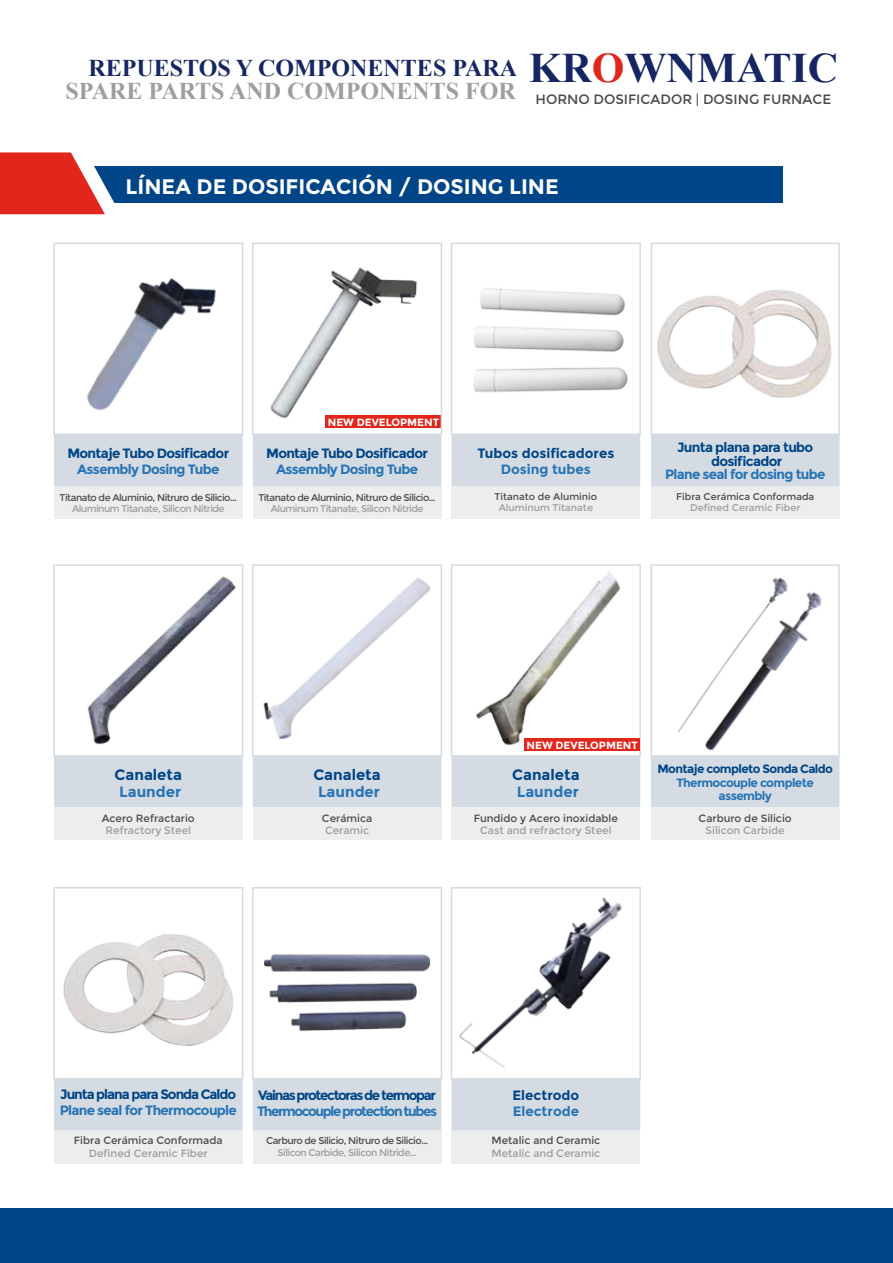
<style>
.page{position:relative;width:893px;height:1263px;background:#fff}
.page>*{position:absolute;margin:0;border:0;box-sizing:border-box;transform-origin:0 0}
.t1{font:700 24px/22.5px "Times New Roman";color:#9c9e9f}
.t2{font:700 21px "Montserrat";color:#fff}
.t3{font:700 15px "Montserrat";color:#004587}
.t4{font:700 15px "Montserrat";color:#2673b5}
.t5{font:700 13.5px "Montserrat";letter-spacing:-.05em;color:#2673b5}
.t6{font:700 13.5px/13.5px "Montserrat";letter-spacing:-.05em;color:#004587;text-align:center}
.t7{font:13.5px "Montserrat";color:#4b4b4d}
.t8{font:700 13.5px "Montserrat";letter-spacing:-.1em;color:#004587}
.t9{font:700 13.5px "Montserrat";letter-spacing:-.1em;color:#2673b5}
.t10{font:700 13.5px "Montserrat";color:#004587}
.t11{font:700 13.5px "Montserrat";letter-spacing:-.075em;color:#004587}
.t12{font:700 13.5px "Montserrat";color:#2673b5}
.t13{font:700 12px/13.5px "Montserrat";letter-spacing:-.05em;color:#2673b5;text-align:center}
.t14{font:700 12px "Montserrat";letter-spacing:-.05em;color:#004587}
.t15{font:10.5px "Montserrat";color:#4b4b4d}
.t16{font:10.5px "Montserrat";color:#9c9e9f}
.t17{font:700 10.5px "Montserrat";color:#fff}
.t18{font:9.75px "Montserrat";letter-spacing:-.05em;color:#4b4b4d}
.t19{font:9.75px "Montserrat";letter-spacing:-.05em;color:#9c9e9f}
.t20{font:9.75px "Montserrat";color:#4b4b4d}
.t21{font:9.75px "Montserrat";color:#9c9e9f}
.s1{color:#152662}
</style>
<div class="page">
<div style="left:0;top:1209px;width:893px;height:54px;background:#004587"></div>
<div style="left:80px;top:166px;width:702px;height:36px;background:#004587"></div>
<svg style="left:0;top:152px;width:121px;height:62px"></svg>
<div style="left:54px;top:435px;width:189px;height:51px;background:#d4dbe2"></div>
<div style="left:54px;top:487px;width:189px;height:32px;background:#eceded"></div>
<img style="left:87px;top:277px;width:129px;height:134px">
<div style="left:53px;top:243px;width:190px;height:192px;border:2px solid #d4dbe2"></div>
<div style="left:54px;top:756px;width:189px;height:51px;background:#d4dbe2"></div>
<div style="left:54px;top:807px;width:189px;height:33px;background:#eceded"></div>
<img style="left:87px;top:576px;width:149px;height:169px">
<div style="left:53px;top:564px;width:190px;height:193px;border:2px solid #d4dbe2"></div>
<div style="left:253px;top:1079px;width:188px;height:51px;background:#d4dbe2"></div>
<div style="left:253px;top:1131px;width:188px;height:32px;background:#eceded"></div>
<img style="left:264px;top:954px;width:167px;height:77px">
<div style="left:252px;top:887px;width:190px;height:192px;border:2px solid #d4dbe2"></div>
<div style="left:54px;top:1079px;width:189px;height:51px;background:#d4dbe2"></div>
<div style="left:54px;top:1131px;width:189px;height:32px;background:#eceded"></div>
<img style="left:63px;top:934px;width:170px;height:112px">
<div style="left:53px;top:887px;width:190px;height:192px;border:2px solid #d4dbe2"></div>
<div style="left:253px;top:435px;width:188px;height:51px;background:#d4dbe2"></div>
<div style="left:253px;top:487px;width:188px;height:32px;background:#eceded"></div>
<img style="left:270px;top:267px;width:169px;height:161px">
<div style="left:252px;top:243px;width:190px;height:192px;border:2px solid #d4dbe2"></div>
<div style="left:253px;top:756px;width:188px;height:51px;background:#d4dbe2"></div>
<div style="left:253px;top:807px;width:188px;height:33px;background:#eceded"></div>
<img style="left:263px;top:578px;width:168px;height:162px">
<div style="left:252px;top:564px;width:190px;height:193px;border:2px solid #d4dbe2"></div>
<div style="left:452px;top:1079px;width:188px;height:51px;background:#d4dbe2"></div>
<div style="left:452px;top:1131px;width:188px;height:32px;background:#eceded"></div>
<img style="left:459px;top:897px;width:163px;height:171px">
<div style="left:451px;top:887px;width:190px;height:192px;border:2px solid #d4dbe2"></div>
<div style="left:452px;top:435px;width:188px;height:51px;background:#d4dbe2"></div>
<div style="left:452px;top:487px;width:188px;height:32px;background:#eceded"></div>
<img style="left:474px;top:288px;width:154px;height:104px">
<div style="left:451px;top:243px;width:190px;height:192px;border:2px solid #d4dbe2"></div>
<div style="left:452px;top:756px;width:188px;height:51px;background:#d4dbe2"></div>
<div style="left:452px;top:807px;width:188px;height:33px;background:#eceded"></div>
<img style="left:476px;top:572px;width:145px;height:174px">
<div style="left:451px;top:564px;width:190px;height:193px;border:2px solid #d4dbe2"></div>
<div style="left:524px;top:738px;width:116px;height:13px;background:#e2261c"></div>
<div style="left:651px;top:435px;width:189px;height:51px;background:#d4dbe2"></div>
<div style="left:651px;top:487px;width:189px;height:32px;background:#eceded"></div>
<img style="left:657px;top:290px;width:175px;height:108px">
<div style="left:651px;top:243px;width:189px;height:192px;border:2px solid #d4dbe2"></div>
<div style="left:651px;top:756px;width:188px;height:51px;background:#d4dbe2"></div>
<div style="left:651px;top:807px;width:188px;height:33px;background:#eceded"></div>
<img style="left:678px;top:577px;width:144px;height:174px">
<div style="left:651px;top:564px;width:189px;height:193px;border:2px solid #d4dbe2"></div>
<h1 class="t1" style="left:66px;top:56px;width:774px;text-indent:23px"><span class="s1">REPUESTOS Y COMPONENTES PARA<br></span>SPARE PARTS AND COMPONENTS FOR <sup>KR</sup><sup>O</sup><sup>WNMATIC</sup></h1>
<h3 class="t7" style="left:536px;top:91px;width:297px">HORNO DOSIFICADOR | DOSING FURNACE</h3>
<h2 class="t2" style="left:126px;top:174px;width:435px">LÍNEA DE DOSIFICACIÓN / DOSING LINE</h2>
<h3 class="t6" style="left:67px;top:446px;width:163px">Montaje Tubo Dosificador</h3>
<h3 class="t5" style="left:77px;top:461px;width:144px">Assembly Dosing Tube</h3>
<p class="t18" style="left:60px;top:491px;width:179px">Titanato de Aluminio, Nitruro de Silicio…</p>
<p class="t19" style="left:72px;top:503px;width:154px">Aluminum Titanate, Silicon Nitride</p>
<p class="t17" style="left:328px;top:416px;width:113px">NEW DEVELOPMENT</p>
<h3 class="t6" style="left:266px;top:446px;width:163px">Montaje Tubo Dosificador</h3>
<h3 class="t5" style="left:276px;top:461px;width:144px">Assembly Dosing Tube</h3>
<p class="t18" style="left:258px;top:491px;width:179px">Titanato de Aluminio, Nitruro de Silicio…</p>
<p class="t19" style="left:271px;top:503px;width:154px">Aluminum Titanate, Silicon Nitride</p>
<h3 class="t10" style="left:477px;top:445px;width:139px">Tubos dosificadores</h3>
<h3 class="t12" style="left:501px;top:461px;width:92px">Dosing tubes</h3>
<p class="t20" style="left:495px;top:491px;width:104px">Titanato de Aluminio</p>
<p class="t21" style="left:499px;top:502px;width:96px">Aluminum Titanate</p>
<h3 class="t6" style="left:677px;top:441px;width:138px">Junta plana para tubo dosificador</h3>
<h3 class="t5" style="left:665px;top:466px;width:162px">Plane seal for dosing tube</h3>
<p class="t20" style="left:676px;top:491px;width:140px">Fibra Cerámica Conformada</p>
<p class="t21" style="left:690px;top:502px;width:112px">Defined Ceramic Fiber</p>
<h3 class="t3" style="left:115px;top:766px;width:69px">Canaleta</h3>
<h3 class="t4" style="left:119px;top:782px;width:64px">Launder</h3>
<p class="t15" style="left:102px;top:812px;width:95px">Acero Refractario</p>
<p class="t16" style="left:106px;top:824px;width:87px">Refractory Steel</p>
<h3 class="t3" style="left:313px;top:766px;width:69px">Canaleta</h3>
<h3 class="t4" style="left:318px;top:782px;width:64px">Launder</h3>
<p class="t15" style="left:322px;top:812px;width:52px">Cerámica</p>
<p class="t16" style="left:325px;top:824px;width:46px">Ceramic</p>
<p class="t17" style="left:527px;top:739px;width:113px">NEW DEVELOPMENT</p>
<h3 class="t3" style="left:512px;top:766px;width:69px">Canaleta</h3>
<h3 class="t4" style="left:517px;top:782px;width:64px">Launder</h3>
<p class="t15" style="left:474px;top:812px;width:146px">Fundido y Acero inoxidable</p>
<p class="t16" style="left:480px;top:824px;width:133px">Cast and refractory Steel</p>
<p class="t14" style="left:657px;top:762px;width:177px">Montaje completo Sonda Caldo</p>
<p class="t13" style="left:676px;top:776px;width:139px">Thermocouple complete assembly</p>
<p class="t15" style="left:699px;top:812px;width:95px">Carburo de Silicio</p>
<p class="t16" style="left:706px;top:824px;width:81px">Silicon Carbide</p>
<h3 class="t11" style="left:60px;top:1086px;width:177px">Junta plana para Sonda Caldo</h3>
<h3 class="t5" style="left:60px;top:1102px;width:179px">Plane seal for Thermocouple</h3>
<p class="t15" style="left:74px;top:1134px;width:150px">Fibra Cerámica Conformada</p>
<p class="t16" style="left:89px;top:1147px;width:120px">Defined Ceramic Fiber</p>
<h3 class="t8" style="left:258px;top:1087px;width:179px">Vainas protectoras de termopar</h3>
<h3 class="t9" style="left:257px;top:1103px;width:181px">Thermocouple protection tubes</h3>
<p class="t18" style="left:266px;top:1135px;width:164px">Carburo de Silicio, Nitruro de Silicio…</p>
<p class="t19" style="left:277px;top:1147px;width:141px">Silicon Carbide, Silicon Nitride…</p>
<h3 class="t10" style="left:512px;top:1087px;width:68px">Electrodo</h3>
<h3 class="t12" style="left:513px;top:1103px;width:68px">Electrode</h3>
<p class="t15" style="left:491px;top:1134px;width:110px">Metalic and Ceramic</p>
<p class="t16" style="left:491px;top:1147px;width:110px">Metalic and Ceramic</p>
</div>
